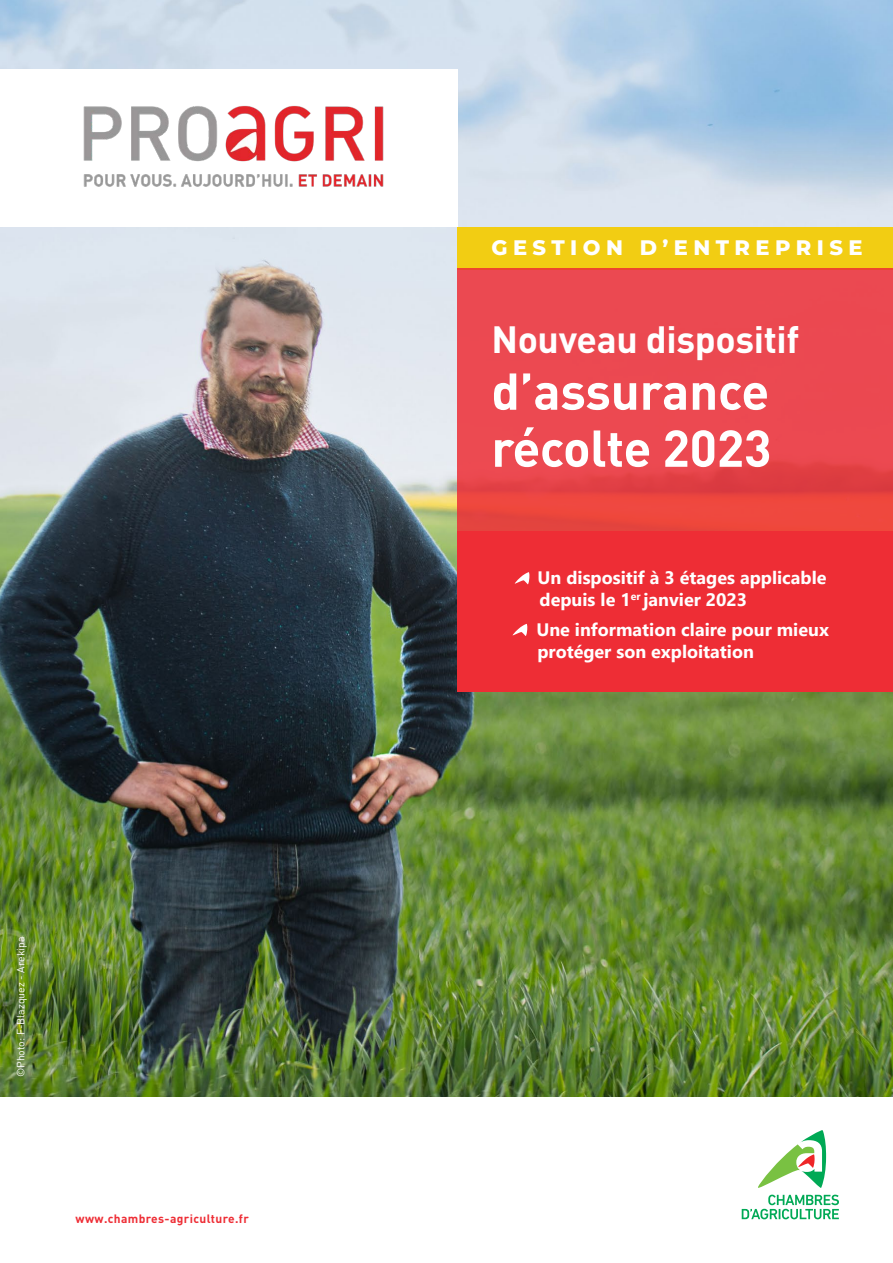
<style>
.page{position:relative;width:893px;height:1263px;background:#fff}
.page>*{position:absolute;margin:0;border:0;box-sizing:border-box;transform-origin:0 0}
.t1{font:700 51px/57px "DIN Pro";letter-spacing:-.01em;color:#fff}
.t2{font:700 37.5px "DIN Pro";letter-spacing:-.01em;color:#fff}
.t3{font:800 21px "Montserrat";letter-spacing:.26em;color:#fff}
.t4{font:700 18px/21.6px "Segoe UI";color:#fff}
.t5{font:700 12px "DIN Pro";letter-spacing:.03em;color:#ee2d35}
.t6{font:10.5px "DIN Pro";color:#fff}
</style>
<div class="page">
<img style="left:0;top:0;width:893px;height:1097px">
<div style="left:457px;top:227px;width:436px;height:43px;background:#f2cd13"></div>
<div style="left:457px;top:268px;width:436px;height:266px;background:linear-gradient(to bottom,#ec4a56,#e94543)"></div>
<div style="left:457px;top:531px;width:436px;height:161px;background:#ee2d35"></div>
<div style="left:0;top:69px;width:457px;height:158px;background:#fff"></div>
<svg style="left:758px;top:1130px;width:68px;height:58px"></svg>
<svg style="left:742px;top:1194px;width:97px;height:25px"></svg>
<img style="left:83px;top:105px;width:301px;height:82px">
<svg style="left:515px;top:572px;width:14px;height:12px"></svg>
<svg style="left:513px;top:624px;width:14px;height:12px"></svg>
<p class="t6" style="left:12px;top:1077px;width:142px;rotate:-90deg">©Photo: F-Blazquez - Arekipa</p>
<p class="t5" style="left:76px;top:1210px;width:175px">www.chambres-agriculture.fr</p>
<p class="t3" style="left:491px;top:232px;width:373px">GESTION D’ENTREPRISE</p>
<p class="t2" style="left:491px;top:314px;width:309px">Nouveau dispositif</p>
<p class="t1" style="left:491px;top:361px;width:282px">d’assurance récolte 2023</p>
<p class="t4" style="left:538px;top:566px;width:290px">Un dispositif à 3 étages applicable depuis le 1<sup>er</sup> janvier 2023</p>
<p class="t4" style="left:536px;top:617px;width:294px">Une information claire pour mieux protéger son exploitation</p>
</div>
